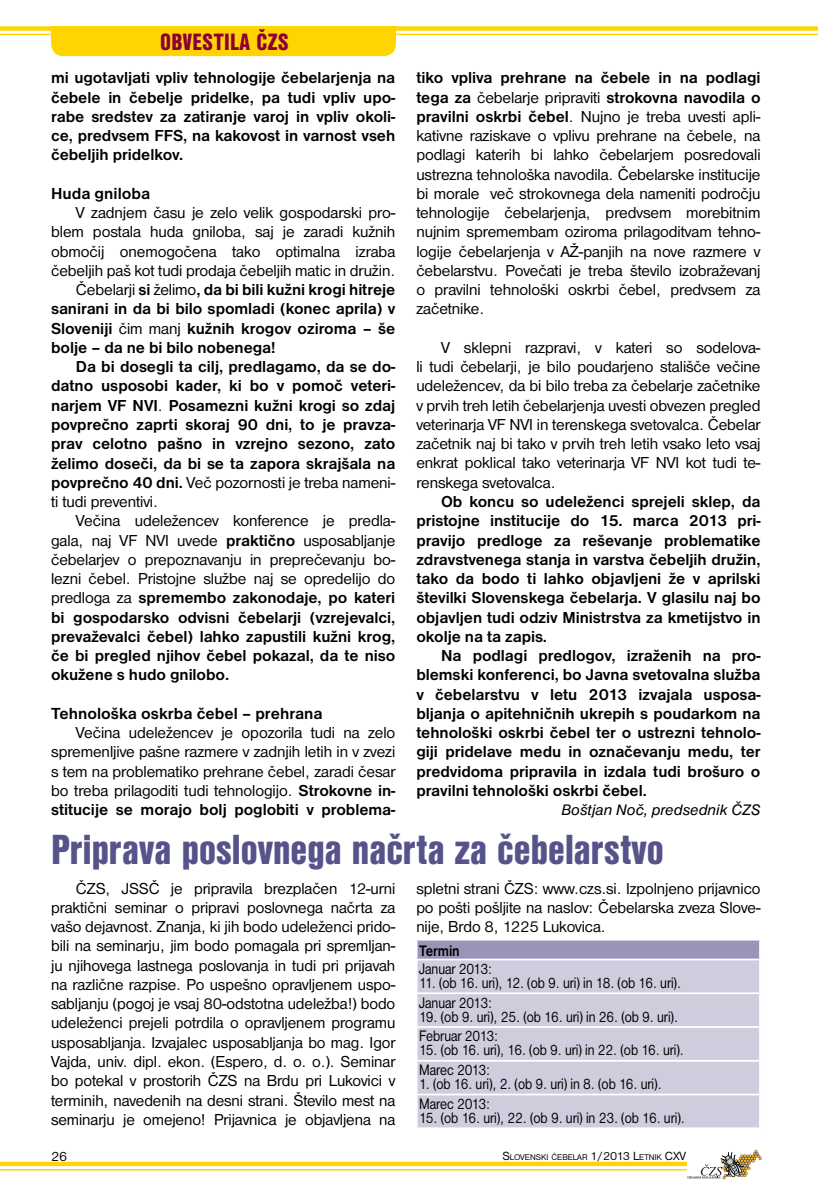
<style>
.page{position:relative;width:818px;height:1192px;background:#fff}
.page>*{position:absolute;margin:0;border:0;box-sizing:border-box;transform-origin:0 0}
.t1{font:43.75px "Nimbus San DEE Blac Cond";color:#56538b}
.t2{font:24.5px "Nimbus San DEE Blac Cond";letter-spacing:.015em;color:#8b0037}
.t3{font:700 16.62px "Nimbus San DEE";color:#000}
.t4{font:16.45px/19.2px "Nimbus San DEE";letter-spacing:-.005em;color:#000;text-align:justify}
.t5{font:700 16.45px/19.2px "Nimbus San DEE";letter-spacing:-.005em;color:#000;text-align:justify}
.t6{font:15.75px/19.8px "Nimbus San DEE";letter-spacing:-.005em;color:#000;scale:.85 1}
.t7{font:italic 15.75px "Nimbus San DEE";color:#000}
.t8{font:700 15.75px "Nimbus San DEE";letter-spacing:-.005em;color:#000;scale:.85 1}
.t9{font:14px "Nimbus San DEE";color:#000}
.t10{font:8.58px "Nimbus San DEE";color:#000}
.s1{font-weight:400}
.s2{font-weight:700}
.s3{font-size:12.25px}
</style>
<div class="page">
<div style="left:51px;top:26px;width:345px;height:30px;background:#ffd400;border-radius:12px"></div>
<div style="left:0;top:26px;width:818px;height:5px;background:#ffd400"></div>
<hr style="left:0;top:34px;width:818px;height:1px;background:#ffd400">
<div style="left:51px;top:26px;width:345px;height:15px;background:#ffd400"></div>
<svg style="left:0;top:1161px;width:687px;height:4px;background:#ffdc2f"></svg>
<hr style="left:0;top:1168px;width:753px;height:2px;background:#ffd400">
<svg style="left:687px;top:1149px;width:74px;height:30px"></svg>
<div style="left:417px;top:939px;width:343px;height:20px;background:#9a95b8"></div>
<div style="left:417px;top:960px;width:342px;height:167px;background:#cfccdd"></div>
<hr style="left:416px;top:938px;width:345px;height:2px;background:#fff">
<svg style="left:759px;top:940px;width:1px;height:18px"></svg>
<hr style="left:416px;top:958px;width:345px;height:2px;background:#fff">
<hr style="left:416px;top:992px;width:345px;height:2px;background:#fff">
<hr style="left:416px;top:1026px;width:345px;height:1px;background:#fff">
<hr style="left:416px;top:1059px;width:345px;height:2px;background:#fff">
<hr style="left:416px;top:1093px;width:345px;height:2px;background:#fff">
<h2 class="t2" style="left:160px;top:28px;width:130px">OBVESTILA ČZS</h2>
<p class="t5" style="left:51px;top:68px;width:346px">mi ugotavljati vpliv tehnologije čebelarjenja na čebele in čebelje pridelke, pa tudi vpliv upo&shy;rabe sredstev za zatiranje varoj in vpliv okoli&shy;ce, predvsem FFS, na kakovost in varnost vseh čebeljih pridelkov.</p>
<p class="t3" style="left:51px;top:184px;width:101px">Huda gniloba</p>
<p class="t4" style="left:76px;top:203px;width:321px">V zadnjem času je zelo velik gospodarski pro-</p>
<p class="t4" style="left:51px;top:222px;width:346px">blem postala huda gniloba, saj je zaradi kužnih</p>
<p class="t4" style="left:51px;top:242px;width:346px">območij onemogočena tako optimalna izraba</p>
<p class="t4" style="left:51px;top:261px;width:346px">čebeljih paš kot tudi prodaja čebeljih matic in družin.</p>
<p class="t5" style="left:76px;top:280px;width:321px"><span class="s1">Čebelarji</span> si <span class="s1">želimo</span>, da bi bili kužni krogi hitreje</p>
<p class="t5" style="left:51px;top:299px;width:346px">sanirani in da bi bilo spomladi (konec aprila) v</p>
<p class="t5" style="left:51px;top:319px;width:346px">Sloveniji <span class="s1">čim manj</span> kužnih krogov oziroma – še</p>
<p class="t5" style="left:51px;top:338px;width:226px">bolje – da ne bi bilo nobenega!</p>
<p class="t5" style="left:76px;top:357px;width:321px">Da bi dosegli ta cilj, predlagamo, da se do-</p>
<p class="t5" style="left:51px;top:376px;width:346px">datno usposobi kader, ki bo v pomoč veteri-</p>
<p class="t5" style="left:51px;top:396px;width:346px">narjem VF NVI<span class="s1">.</span> Posamezni kužni krogi so zdaj</p>
<p class="t5" style="left:51px;top:415px;width:346px">povprečno zaprti skoraj 90 dni, to je pravza-</p>
<p class="t5" style="left:51px;top:434px;width:346px">prav celotno pašno in vzrejno sezono, zato</p>
<p class="t5" style="left:51px;top:453px;width:346px">želimo doseči, da bi se ta zapora skrajšala na</p>
<p class="t4" style="left:51px;top:473px;width:346px"><span class="s2">povprečno 40 dni.</span> Več pozornosti je treba nameni-</p>
<p class="t4" style="left:51px;top:492px;width:108px">ti tudi preventivi.</p>
<p class="t4" style="left:76px;top:511px;width:321px">Večina udeležencev konference je predla-</p>
<p class="t4" style="left:51px;top:530px;width:346px">gala, naj VF NVI uvede <span class="s2">praktično</span> usposabljanje</p>
<p class="t4" style="left:51px;top:550px;width:346px">čebelarjev o prepoznavanju in preprečevanju bo-</p>
<p class="t4" style="left:51px;top:569px;width:346px">lezni čebel. Pristojne službe naj se opredelijo do</p>
<p class="t5" style="left:51px;top:588px;width:346px"><span class="s1">predloga za</span> spremembo zakonodaje, po kateri</p>
<p class="t5" style="left:51px;top:607px;width:346px">bi gospodarsko odvisni čebelarji (vzrejevalci,</p>
<p class="t5" style="left:51px;top:627px;width:346px">prevaževalci čebel) lahko zapustili kužni krog,</p>
<p class="t5" style="left:51px;top:646px;width:346px">če bi pregled njihov čebel pokazal, da te niso</p>
<p class="t5" style="left:51px;top:665px;width:180px">okužene s hudo gnilobo.</p>
<p class="t3" style="left:51px;top:704px;width:273px">Tehnološka oskrba čebel – prehrana</p>
<p class="t4" style="left:51px;top:723px;width:346px;text-indent:25px">Večina udeležencev je opozorila tudi na zelo spremenljive pašne razmere v zadnjih letih in v zvezi s tem na problematiko prehrane čebel, zaradi česar bo treba prilagoditi tudi tehnologijo. <span class="s2">Strokovne in&shy;stitucije se morajo bolj poglobiti v problema-</span></p>
<p class="t4" style="left:416px;top:68px;width:346px"><span class="s2">tiko vpliva prehrane na čebele in na podlagi tega za</span> čebelarje pripraviti <span class="s2">strokovna navodila o pravilni oskrbi čebel</span>. Nujno je treba uvesti apli&shy;kativne raziskave o vplivu prehrane na čebele, na podlagi katerih bi lahko čebelarjem posredovali ustrezna tehnološka navodila. Čebelarske institucije bi morale več strokovnega dela nameniti področju tehnologije čebelarjenja, predvsem morebitnim nujnim spremembam oziroma prilagoditvam tehno&shy;logije čebelarjenja v AŽ-panjih na nove razmere v čebelarstvu. Povečati je treba število izobraževanj o pravilni tehnološki oskrbi čebel, predvsem za začetnike.</p>
<p class="t4" style="left:416px;top:338px;width:346px;text-indent:25px">V sklepni razpravi, v kateri so sodelova&shy;li tudi čebelarji, je bilo poudarjeno stališče večine udeležencev, da bi bilo treba za čebelarje začetnike v prvih treh letih čebelarjenja uvesti obvezen pregled veterinarja VF NVI in terenskega svetovalca. Čebelar začetnik naj bi tako v prvih treh letih vsako leto vsaj enkrat poklical tako veterinarja VF NVI kot tudi te&shy;renskega svetovalca.</p>
<p class="t5" style="left:416px;top:492px;width:346px;text-indent:25px">Ob koncu so udeleženci sprejeli sklep, da pristojne institucije do 15. marca 2013 pri&shy;pravijo predloge za reševanje problematike zdravstvenega stanja in varstva čebeljih družin, tako da bodo ti lahko objavljeni že v aprilski številki Slovenskega čebelarja. V glasilu naj bo objavljen tudi odziv Ministrstva za kmetijstvo in okolje na ta zapis.</p>
<p class="t5" style="left:416px;top:646px;width:346px;text-indent:25px">Na podlagi predlogov, izraženih na pro&shy;blemski konferenci, bo Javna svetovalna služba v čebelarstvu v letu 2013 izvajala usposa&shy;bljanja o apitehničnih ukrepih s poudarkom na tehnološki oskrbi čebel ter o ustrezni tehnolo&shy;giji pridelave medu in označevanju medu, ter predvidoma pripravila in izdala tudi brošuro o pravilni tehnološki oskrbi čebel.</p>
<p class="t7" style="left:561px;top:801px;width:201px">Boštjan Noč, predsednik ČZS</p>
<h1 class="t1" style="left:51px;top:825px;width:614px">Priprava poslovnega načrta za čebelarstvo</h1>
<p class="t4" style="left:51px;top:878px;width:346px;text-indent:25px">ČZS, JSSČ je pripravila brezplačen 12-urni praktični seminar o pripravi poslovnega načrta za vašo dejavnost. Znanja, ki jih bodo udeleženci prido&shy;bili na seminarju, jim bodo pomagala pri spremljan&shy;ju njihovega lastnega poslovanja in tudi pri prijavah na različne razpise. Po uspešno opravljenem uspo&shy;sabljanju (pogoj je vsaj 80-odstotna udeležba!) bodo udeleženci prejeli potrdila o opravljenem programu usposabljanja. Izvajalec usposabljanja bo mag. Igor Vajda, univ. dipl. ekon. (Espero, d. o. o.). Seminar bo potekal v prostorih ČZS na Brdu pri Lukovici v terminih, navedenih na desni strani. Število mest na seminarju je omejeno! Prijavnica je objavljena na</p>
<p class="t4" style="left:416px;top:878px;width:346px">spletni strani ČZS: www.czs.si. Izpolnjeno prijavnico po pošti pošljite na naslov: Čebelarska zveza Slove&shy;nije, Brdo 8, 1225 Lukovica.</p>
<p class="t8" style="left:419px;top:941px;width:49px">Termin</p>
<p class="t6" style="left:419px;top:958px;width:87px">Januar 2013:</p>
<p class="t6" style="left:419px;top:972px;width:310px">11. (ob 16. uri), 12. (ob 9. uri) in 18. (ob 16. uri).<br>Januar 2013:</p>
<p class="t6" style="left:419px;top:1006px;width:306px">19. (ob 9. uri), 25. (ob 16. uri) in 26. (ob 9. uri).<br>Februar 2013:</p>
<p class="t6" style="left:419px;top:1040px;width:313px">15. (ob 16. uri), 16. (ob 9. uri) in 22. (ob 16. uri).<br>Marec 2013:</p>
<p class="t6" style="left:419px;top:1074px;width:287px">1. (ob 16. uri), 2. (ob 9. uri) in 8. (ob 16. uri).<br>Marec 2013:</p>
<p class="t6" style="left:419px;top:1107px;width:314px">15. (ob 16. uri), 22. (ob 9. uri) in 23. (ob 16. uri).</p>
<p class="t9" style="left:51px;top:1148px;width:18px">26</p>
<p class="t10" style="left:502px;top:1151px;width:185px"><span class="s3">S</span>LOVENSKI ČEBELAR <span class="s3">1/2013 L</span>ETNIK <span class="s3">CXV</span></p>
</div>
